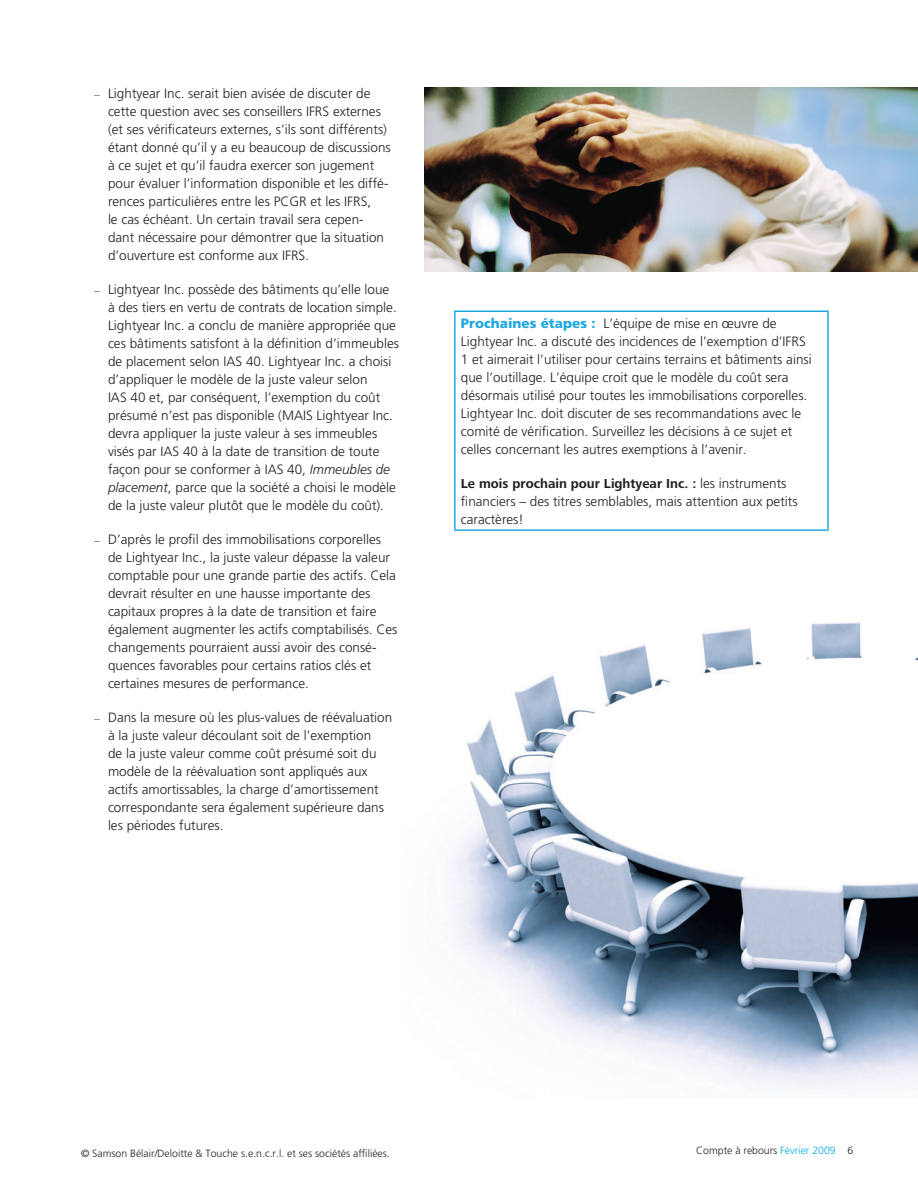
<style>
.page{position:relative;width:918px;height:1188px;background:#fff}
.page>*{position:absolute;margin:0;border:0;box-sizing:border-box;transform-origin:0 0}
.t1{font:300 13.5px/18px "Frutiger";color:#231f20}
.t2{font:700 13.5px "Frutiger Next Pro";color:#231f20}
.t3{font:300 10.5px "Frutiger";color:#231f20}
.s1{font-family:"Frutiger 45";font-size:10.5px}
.s2{font-style:italic}
.s3{font-weight:900;color:#1ea8e0}
.s4{font-family:"Frutiger";font-weight:300}
.s5{color:#00abe7}
</style>
<div class="page">
<img style="left:424px;top:88px;width:494px;height:183px">
<hr style="left:454px;top:310px;width:375px;height:2px;background:#1fa9e1">
<hr style="left:454px;top:312px;width:2px;height:217px;background:#1fa9e1">
<hr style="left:827px;top:312px;width:2px;height:217px;background:#1fa9e1">
<hr style="left:454px;top:529px;width:375px;height:2px;background:#1fa9e1">
<img style="left:448px;top:622px;width:470px;height:468px">
<p class="t1" style="left:108px;top:84px;width:284px;text-indent:-14px"><span class="s1">–</span> Lightyear Inc. serait bien avisée de discuter de cette question avec ses conseillers IFRS externes (et ses vérificateurs externes, s’ils sont différents) étant donné qu’il y a eu beaucoup de discussions à ce sujet et qu’il faudra exercer son jugement pour évaluer l’information disponible et les diffé&shy;rences particulières entre les PCGR et les IFRS,<br>le cas échéant. Un certain travail sera cepen&shy;dant nécessaire pour démontrer que la situation d’ouverture est conforme aux IFRS.</p>
<p class="t1" style="left:108px;top:281px;width:293px;text-indent:-14px"><span class="s1">–</span> Lightyear Inc. possède des bâtiments qu’elle loue à des tiers en vertu de contrats de location simple.<br>Lightyear Inc. a conclu de manière appropriée que ces bâtiments satisfont à la définition d’immeubles de placement selon IAS 40. Lightyear Inc. a choisi d’appliquer le modèle de la juste valeur selon<br>IAS 40 et, par conséquent, l’exemption du coût présumé n’est pas disponible (MAIS Lightyear Inc. devra appliquer la juste valeur à ses immeubles visés par IAS 40 à la date de transition de toute façon pour se conformer à IAS 40, <span class="s2">Immeubles de placement</span>, parce que la société a choisi le modèle de la juste valeur plutôt que le modèle du coût).</p>
<p class="t1" style="left:108px;top:531px;width:291px;text-indent:-14px"><span class="s1">–</span> D’après le profil des immobilisations corporelles de Lightyear Inc., la juste valeur dépasse la valeur comptable pour une grande partie des actifs. Cela devrait résulter en une hausse importante des capitaux propres à la date de transition et faire également augmenter les actifs comptabilisés. Ces changements pourraient aussi avoir des consé&shy;quences favorables pour certains ratios clés et certaines mesures de performance.</p>
<p class="t1" style="left:108px;top:709px;width:286px;text-indent:-14px"><span class="s1">–</span> Dans la mesure où les plus-values de réévaluation à la juste valeur découlant soit de l’exemption<br>de la juste valeur comme coût présumé soit du modèle de la réévaluation sont appliqués aux actifs amortissables, la charge d’amortissement correspondante sera également supérieure dans les périodes futures.</p>
<p class="t1" style="left:461px;top:314px;width:352px"><span class="s3">Prochaines étapes :</span> L’équipe de mise en œuvre de Lightyear Inc. a discuté des incidences de l’exemption d’IFRS 1 et aimerait l’utiliser pour certains terrains et bâtiments ainsi que l’outillage. L’équipe croit que le modèle du coût sera désormais utilisé pour toutes les immobilisations corporelles.<br>Lightyear Inc. doit discuter de ses recommandations avec le comité de vérification. Surveillez les décisions à ce sujet et celles concernant les autres exemptions à l’avenir.</p>
<p class="t2" style="left:461px;top:476px;width:327px">Le mois prochain pour Lightyear Inc. : <span class="s4">les instruments</span></p>
<p class="t1" style="left:461px;top:493px;width:338px">financiers – des titres semblables, mais attention aux petits caractères!</p>
<p class="t3" style="left:81px;top:1147px;width:310px">© Samson Bélair/Deloitte &amp; Touche s.e.n.c.r.l. et ses sociétés affiliées.</p>
<p class="t3" style="left:696px;top:1145px;width:158px">Compte à rebours <span class="s5">Février 2009</span> 6</p>
</div>
